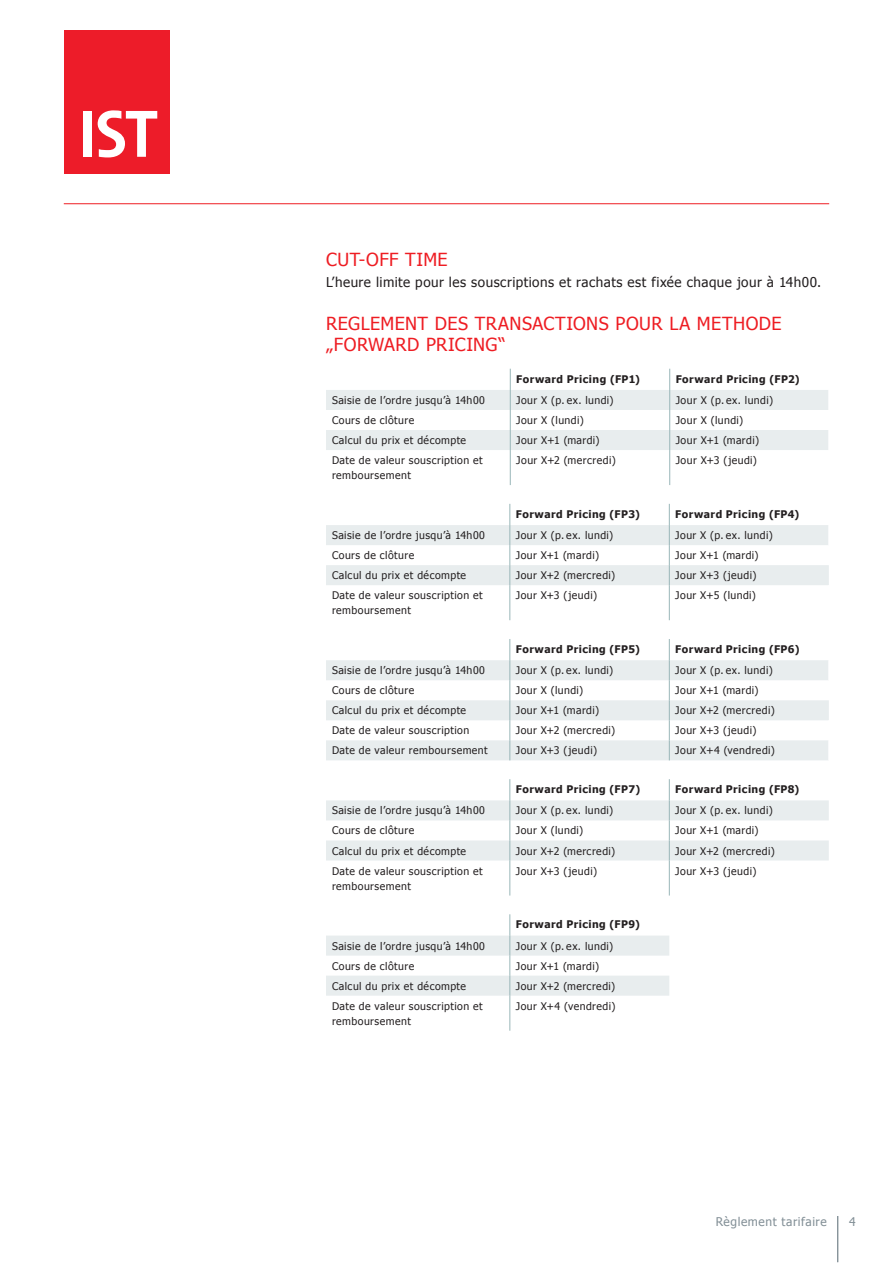
<style>
.page{position:relative;width:893px;height:1263px;background:#fff}
.page>*{position:absolute;margin:0;border:0;box-sizing:border-box;transform-origin:0 0}
.t1{font:18px/21.3px "Tahoma";letter-spacing:.025em;color:#ee1d23}
.t2{font:13.5px "Tahoma";letter-spacing:.035em;color:#231f20}
.t3{font:12px "Tahoma";letter-spacing:.045em;color:#828f96}
.t4{font:10.5px/15px "Tahoma";letter-spacing:.045em;color:#231f20}
.t5{font:700 10.5px "Tahoma";letter-spacing:.04em;color:#231f20}
</style>
<div class="page">
<hr style="left:837px;top:1216px;width:1px;height:46px;background:#828f96">
<hr style="left:64px;top:203px;width:765px;height:1px;background:#ee1d23">
<div style="left:65px;top:31px;width:105px;height:143px;background:#ed1c29"></div>
<div style="left:83px;top:111px;width:9px;height:46px;background:#fff"></div>
<svg style="left:98px;top:110px;width:59px;height:47px"></svg>
<hr style="left:510px;top:450px;width:1px;height:35px;background:#99b6b8">
<hr style="left:669px;top:450px;width:1px;height:35px;background:#99b6b8">
<svg style="left:326px;top:369px;width:502px;height:81px"></svg>
<svg style="left:326px;top:504px;width:503px;height:81px"></svg>
<hr style="left:509px;top:585px;width:1px;height:35px;background:#99b6b8">
<hr style="left:669px;top:585px;width:1px;height:35px;background:#99b6b8">
<svg style="left:326px;top:660px;width:503px;height:100px;fill:#e8edee"></svg>
<svg style="left:828px;top:660px;width:1px;height:20px"></svg>
<svg style="left:828px;top:720px;width:1px;height:40px"></svg>
<svg style="left:509px;top:639px;width:1px;height:121px"></svg>
<svg style="left:669px;top:639px;width:1px;height:121px"></svg>
<svg style="left:326px;top:779px;width:503px;height:81px"></svg>
<hr style="left:509px;top:860px;width:1px;height:35px;background:#99b6b8">
<hr style="left:669px;top:860px;width:1px;height:35px;background:#99b6b8">
<svg style="left:326px;top:914px;width:343px;height:82px"></svg>
<hr style="left:509px;top:996px;width:1px;height:35px;background:#99b6b8">
<h1 class="t1" style="left:326px;top:248px;width:123px">CUT-OFF TIME</h1>
<p class="t2" style="left:326px;top:273px;width:497px">L’heure limite pour les souscriptions et rachats est fixée chaque jour à 14h00.</p>
<h1 class="t1" style="left:326px;top:312px;width:457px">REGLEMENT DES TRANSACTIONS POUR LA METHODE „FORWARD PRICING“</h1>
<p class="t5" style="left:516px;top:371px;width:125px">Forward Pricing (FP1)</p>
<p class="t5" style="left:676px;top:371px;width:125px">Forward Pricing (FP2)</p>
<p class="t4" style="left:332px;top:392px;width:155px">Saisie de l’ordre jusqu’à 14h00</p>
<p class="t4" style="left:516px;top:392px;width:99px">Jour X (p. ex. lundi)</p>
<p class="t4" style="left:676px;top:392px;width:99px">Jour X (p. ex. lundi)</p>
<p class="t4" style="left:332px;top:412px;width:84px">Cours de clôture</p>
<p class="t4" style="left:516px;top:412px;width:69px">Jour X (lundi)</p>
<p class="t4" style="left:676px;top:412px;width:69px">Jour X (lundi)</p>
<p class="t4" style="left:332px;top:432px;width:136px">Calcul du prix et décompte</p>
<p class="t4" style="left:516px;top:432px;width:85px">Jour X+1 (mardi)</p>
<p class="t4" style="left:676px;top:432px;width:85px">Jour X+1 (mardi)</p>
<p class="t4" style="left:332px;top:452px;width:152px">Date de valeur souscription et remboursement</p>
<p class="t4" style="left:516px;top:452px;width:101px">Jour X+2 (mercredi)</p>
<p class="t4" style="left:676px;top:452px;width:83px">Jour X+3 (jeudi)</p>
<p class="t5" style="left:516px;top:507px;width:125px">Forward Pricing (FP3)</p>
<p class="t5" style="left:675px;top:507px;width:125px">Forward Pricing (FP4)</p>
<p class="t4" style="left:332px;top:527px;width:155px">Saisie de l’ordre jusqu’à 14h00</p>
<p class="t4" style="left:516px;top:527px;width:99px">Jour X (p. ex. lundi)</p>
<p class="t4" style="left:675px;top:527px;width:99px">Jour X (p. ex. lundi)</p>
<p class="t4" style="left:332px;top:547px;width:84px">Cours de clôture</p>
<p class="t4" style="left:516px;top:547px;width:85px">Jour X+1 (mardi)</p>
<p class="t4" style="left:675px;top:547px;width:85px">Jour X+1 (mardi)</p>
<p class="t4" style="left:332px;top:567px;width:136px">Calcul du prix et décompte</p>
<p class="t4" style="left:516px;top:567px;width:101px">Jour X+2 (mercredi)</p>
<p class="t4" style="left:675px;top:567px;width:83px">Jour X+3 (jeudi)</p>
<p class="t4" style="left:332px;top:587px;width:152px">Date de valeur souscription et remboursement</p>
<p class="t4" style="left:516px;top:587px;width:83px">Jour X+3 (jeudi)</p>
<p class="t4" style="left:675px;top:587px;width:82px">Jour X+5 (lundi)</p>
<p class="t5" style="left:516px;top:642px;width:126px">Forward Pricing (FP5)</p>
<p class="t5" style="left:675px;top:642px;width:126px">Forward Pricing (FP6)</p>
<p class="t4" style="left:332px;top:662px;width:155px">Saisie de l’ordre jusqu’à 14h00</p>
<p class="t4" style="left:516px;top:662px;width:99px">Jour X (p. ex. lundi)</p>
<p class="t4" style="left:675px;top:662px;width:99px">Jour X (p. ex. lundi)</p>
<p class="t4" style="left:332px;top:682px;width:84px">Cours de clôture</p>
<p class="t4" style="left:516px;top:682px;width:69px">Jour X (lundi)</p>
<p class="t4" style="left:675px;top:682px;width:85px">Jour X+1 (mardi)</p>
<p class="t4" style="left:332px;top:702px;width:136px">Calcul du prix et décompte</p>
<p class="t4" style="left:516px;top:702px;width:85px">Jour X+1 (mardi)</p>
<p class="t4" style="left:675px;top:702px;width:101px">Jour X+2 (mercredi)</p>
<p class="t4" style="left:332px;top:722px;width:139px">Date de valeur souscription</p>
<p class="t4" style="left:516px;top:722px;width:101px">Jour X+2 (mercredi)</p>
<p class="t4" style="left:675px;top:722px;width:83px">Jour X+3 (jeudi)</p>
<p class="t4" style="left:332px;top:743px;width:157px">Date de valeur remboursement</p>
<p class="t4" style="left:516px;top:743px;width:83px">Jour X+3 (jeudi)</p>
<p class="t4" style="left:675px;top:743px;width:101px">Jour X+4 (vendredi)</p>
<p class="t5" style="left:516px;top:782px;width:126px">Forward Pricing (FP7)</p>
<p class="t5" style="left:675px;top:782px;width:126px">Forward Pricing (FP8)</p>
<p class="t4" style="left:332px;top:803px;width:155px">Saisie de l’ordre jusqu’à 14h00</p>
<p class="t4" style="left:516px;top:803px;width:99px">Jour X (p. ex. lundi)</p>
<p class="t4" style="left:675px;top:803px;width:99px">Jour X (p. ex. lundi)</p>
<p class="t4" style="left:332px;top:823px;width:84px">Cours de clôture</p>
<p class="t4" style="left:516px;top:823px;width:69px">Jour X (lundi)</p>
<p class="t4" style="left:675px;top:823px;width:85px">Jour X+1 (mardi)</p>
<p class="t4" style="left:332px;top:843px;width:136px">Calcul du prix et décompte</p>
<p class="t4" style="left:516px;top:843px;width:101px">Jour X+2 (mercredi)</p>
<p class="t4" style="left:675px;top:843px;width:101px">Jour X+2 (mercredi)</p>
<p class="t4" style="left:332px;top:863px;width:152px">Date de valeur souscription et remboursement</p>
<p class="t4" style="left:516px;top:863px;width:83px">Jour X+3 (jeudi)</p>
<p class="t4" style="left:675px;top:863px;width:83px">Jour X+3 (jeudi)</p>
<p class="t5" style="left:516px;top:917px;width:125px">Forward Pricing (FP9)</p>
<p class="t4" style="left:332px;top:938px;width:155px">Saisie de l’ordre jusqu’à 14h00</p>
<p class="t4" style="left:516px;top:938px;width:99px">Jour X (p. ex. lundi)</p>
<p class="t4" style="left:332px;top:958px;width:84px">Cours de clôture</p>
<p class="t4" style="left:516px;top:958px;width:85px">Jour X+1 (mardi)</p>
<p class="t4" style="left:332px;top:978px;width:136px">Calcul du prix et décompte</p>
<p class="t4" style="left:516px;top:978px;width:101px">Jour X+2 (mercredi)</p>
<p class="t4" style="left:332px;top:998px;width:152px">Date de valeur souscription et remboursement</p>
<p class="t4" style="left:516px;top:998px;width:101px">Jour X+4 (vendredi)</p>
<p class="t3" style="left:716px;top:1213px;width:113px">Règlement tarifaire</p>
<p class="t3" style="left:849px;top:1213px;width:8px">4</p>
</div>
